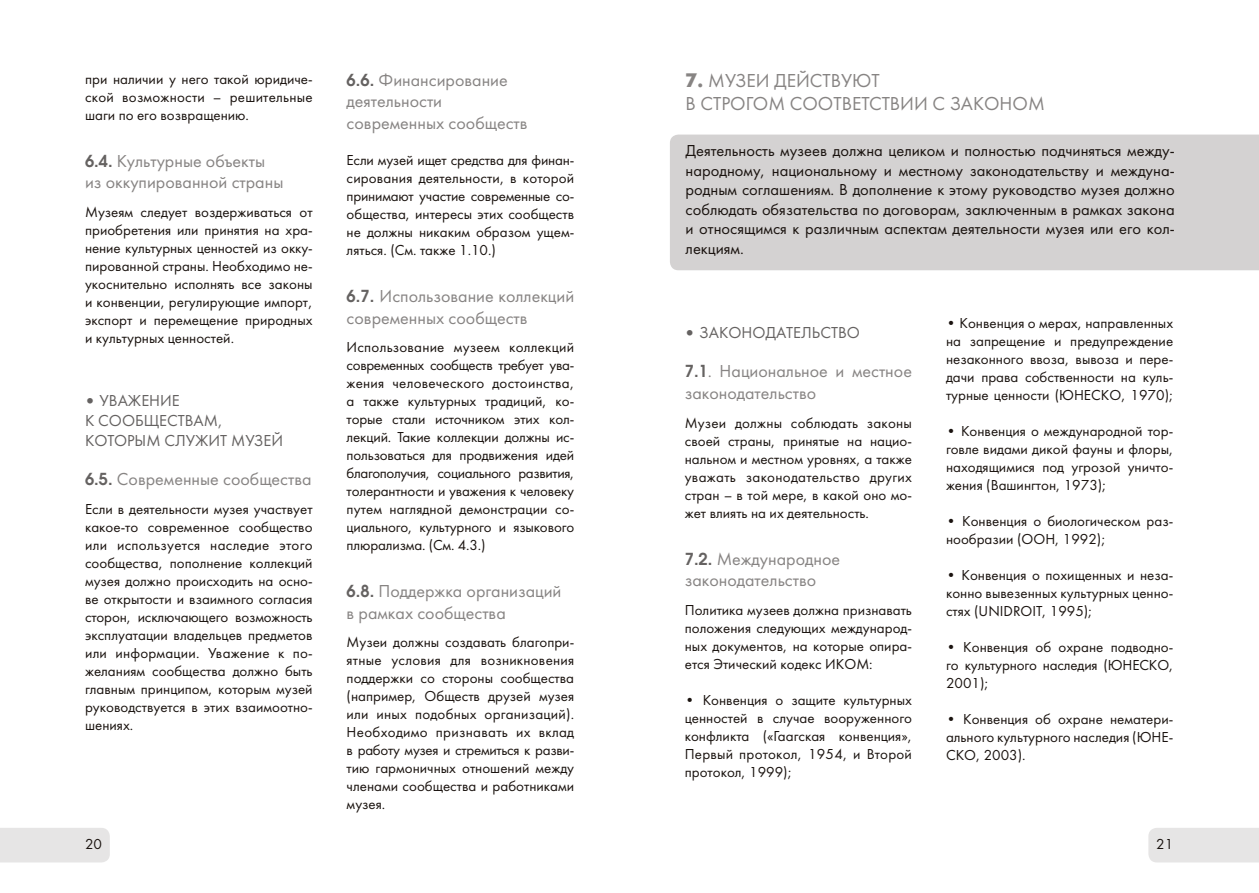
<style>
.page{position:relative;width:1259px;height:893px;background:#fff}
.page>*{position:absolute;margin:0;border:0;box-sizing:border-box;transform-origin:0 0}
.t1{font:19.5px/23.4px "Futura Book C";color:#878483}
.t2{font:18px/21.6px "Futura Book C";color:#878483}
.t3{font:16.5px/19.5px "Futura Book C";color:#1a130f;text-align:justify}
.t4{font:16.5px/19.8px "Futura Book C";color:#656261}
.t5{font:15px/18px "Futura Book C";color:#1a130f;text-align:justify}
.s1{font-family:"AG Avalanche C";font-weight:700;font-size:16.5px;color:#656261}
.s2{font-family:"AG Avalanche C";font-weight:700}
.s3{font-family:"Futura Futuris C";font-weight:700}
</style>
<div class="page">
<div style="left:0;top:828px;width:110px;height:34px;background:#e6e5e5"></div>
<div style="left:1148px;top:828px;width:111px;height:34px;background:#e6e5e5"></div>
<div style="left:670px;top:135px;width:589px;height:135px;background:#d4d2d2"></div>
<p class="t5" style="left:85px;top:70px;width:229px">при наличии у него такой юридиче&shy;ской возможности – решительные шаги по его возвращению.</p>
<p class="t2" style="left:85px;top:150px;width:200px"><span class="s1">6.4.</span> Культурные объекты из оккупированной страны</p>
<p class="t5" style="left:85px;top:203px;width:229px">Музеям следует воздерживаться от приобретения или принятия на хра&shy;нение культурных ценностей из окку&shy;пированной страны. Необходимо не&shy;укоснительно исполнять все законы и конвенции, регулирующие импорт, экспорт и перемещение природных и культурных ценностей.</p>
<p class="t4" style="left:85px;top:391px;width:199px"><span class="s2">•</span> УВАЖЕНИЕ<br>К СООБЩЕСТВАМ,<br>КОТОРЫМ СЛУЖИТ МУЗЕЙ</p>
<p class="t2" style="left:85px;top:469px;width:228px"><span class="s1">6.5.</span> Современные сообщества</p>
<p class="t5" style="left:85px;top:500px;width:229px">Если в деятельности музея участвует какое-то современное сообщество или используется наследие этого сообщества, пополнение коллекций музея должно происходить на осно&shy;ве открытости и взаимного согласия сторон, исключающего возможность эксплуатации владельцев предметов или информации. Уважение к по&shy;желаниям сообщества должно быть главным принципом, которым музей руководствуется в этих взаимоотно&shy;шениях.</p>
<p class="t2" style="left:347px;top:69px;width:182px"><span class="s1">6.6.</span> Финансирование деятельности современных сообществ</p>
<p class="t5" style="left:347px;top:151px;width:229px">Если музей ищет средства для финан&shy;сирования деятельности, в которой принимают участие современные со&shy;общества, интересы этих сообществ не должны никаким образом ущем&shy;ляться. (См. также 1.10.)</p>
<p class="t2" style="left:347px;top:286px;width:229px"><span class="s1">6.7.</span> Использование коллекций современных сообществ</p>
<p class="t5" style="left:347px;top:338px;width:229px">Использование музеем коллекций современных сообществ требует ува&shy;жения человеческого достоинства, а также культурных традиций, ко&shy;торые стали источником этих кол&shy;лекций. Такие коллекции должны ис&shy;пользоваться для продвижения идей благополучия, социального развития, толерантности и уважения к человеку путем наглядной демонстрации со&shy;циального, культурного и языкового плюрализма. (См. 4.3.)</p>
<p class="t2" style="left:347px;top:581px;width:216px"><span class="s1">6.8.</span> Поддержка организаций в рамках сообщества</p>
<p class="t5" style="left:347px;top:634px;width:229px">Музеи должны создавать благопри&shy;ятные условия для возникновения поддержки со стороны сообщества (например, Обществ друзей музея или иных подобных организаций).<br>Необходимо признавать их вклад в работу музея и стремиться к разви&shy;тию гармоничных отношений между членами сообщества и работниками музея.</p>
<h1 class="t1" style="left:685px;top:69px;width:361px"><span class="s3">7.</span> МУЗЕИ ДЕЙСТВУЮТ<br>В СТРОГОМ СООТВЕТСТВИИ С ЗАКОНОМ</h1>
<p class="t3" style="left:685px;top:141px;width:490px">Деятельность музеев должна целиком и полностью подчиняться между&shy;народному, национальному и местному законодательству и междуна&shy;родным соглашениям. В дополнение к этому руководство музея должно соблюдать обязательства по договорам, заключенным в рамках закона и относящимся к различным аспектам деятельности музея или его кол&shy;лекциям.</p>
<p class="t4" style="left:685px;top:323px;width:177px"><span class="s2">•</span> ЗАКОНОДАТЕЛЬСТВО</p>
<p class="t2" style="left:685px;top:361px;width:229px"><span class="s1">7.1</span>. Национальное и местное законодательство</p>
<p class="t5" style="left:685px;top:414px;width:229px">Музеи должны соблюдать законы своей страны, принятые на нацио&shy;нальном и местном уровнях, а также уважать законодательство других стран – в той мере, в какой оно мо&shy;жет влиять на их деятельность.</p>
<p class="t2" style="left:685px;top:548px;width:157px"><span class="s1">7.2.</span> Международное законодательство</p>
<p class="t5" style="left:685px;top:601px;width:229px">Политика музеев должна признавать положения следующих международ&shy;ных документов, на которые опира&shy;ется Этический кодекс ИКОМ:</p>
<p class="t5" style="left:685px;top:691px;width:229px">• Конвенция о защите культурных ценностей в случае вооруженного конфликта («Гаагская конвенция», Первый протокол, 1954, и Второй протокол, 1999);</p>
<p class="t5" style="left:946px;top:314px;width:229px">• Конвенция о мерах, направленных на запрещение и предупреждение незаконного ввоза, вывоза и пере&shy;дачи права собственности на куль&shy;турные ценности (ЮНЕСКО, 1970);</p>
<p class="t5" style="left:946px;top:422px;width:229px">• Конвенция о международной тор&shy;говле видами дикой фауны и флоры, находящимися под угрозой уничто&shy;жения (Вашингтон, 1973);</p>
<p class="t5" style="left:946px;top:512px;width:229px">• Конвенция о биологическом раз&shy;нообразии (ООН, 1992);</p>
<p class="t5" style="left:946px;top:566px;width:229px">• Конвенция о похищенных и неза&shy;конно вывезенных культурных ценно&shy;стях (UNIDROIT, 1995);</p>
<p class="t5" style="left:946px;top:638px;width:229px">• Конвенция об охране подводно&shy;го культурного наследия (ЮНЕСКО, 2001);</p>
<p class="t5" style="left:946px;top:710px;width:229px">• Конвенция об охране нематери&shy;ального культурного наследия (ЮНЕ-СКО, 2003).</p>
<p class="t5" style="left:85px;top:835px;width:19px">20</p>
<p class="t5" style="left:1156px;top:835px;width:19px">21</p>
</div>
